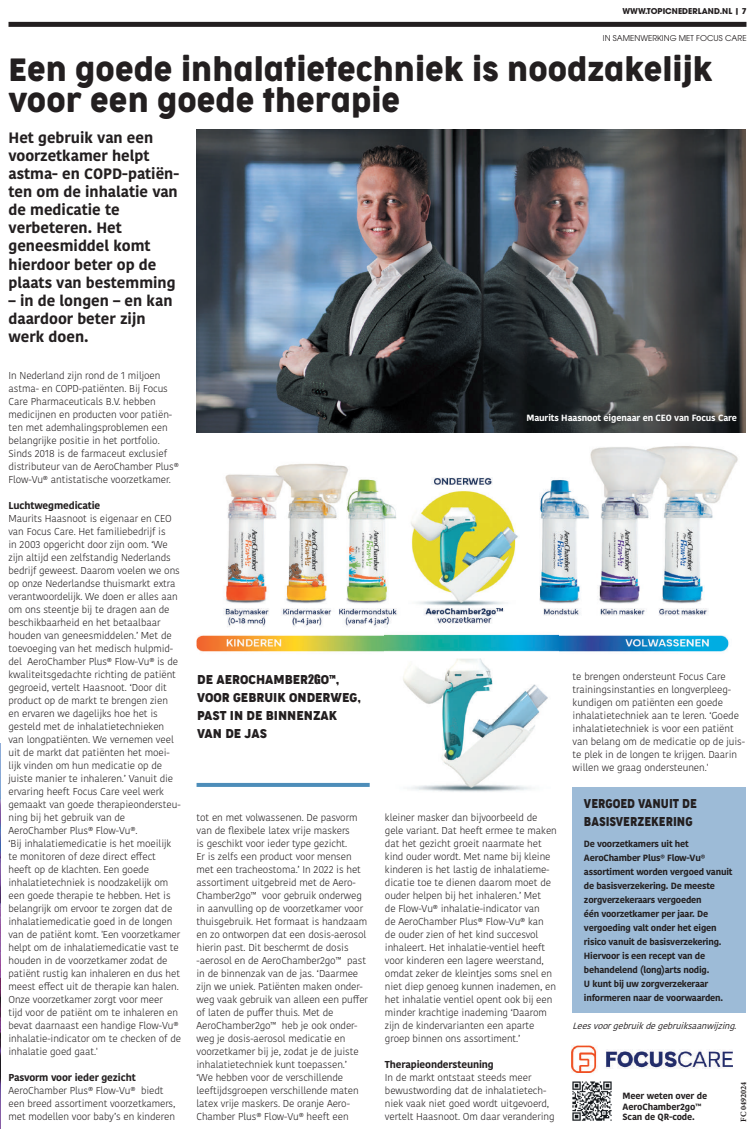
<style>
.page{position:relative;width:755px;height:1129px;background:#fff}
.page>*{position:absolute;margin:0;border:0;box-sizing:border-box;transform-origin:0 0}
.t1{font:30px/30px "Cocogoose Narrow Trial";color:#231f20}
.t2{font:700 15px/18px "Kohinoor Bangla";color:#231f20}
.t3{font:12px/18px "Cocogoose Narrow Trial";color:#231f20}
.t4{font:12px/18px "Cocogoose Narrow Trial";color:#231f20;scale:.92 1}
.t5{font:300 10px/13px "Kohinoor Bangla";letter-spacing:-.01em;color:#231f20}
.t6{font:700 10px "Kohinoor Bangla";letter-spacing:-.01em;color:#231f20}
.t7{font:700 9px/14px "Kohinoor Bangla";letter-spacing:-.02em;color:#231f20}
.t8{font:700 9px "Kohinoor Bangla";letter-spacing:-.01em;color:#fff}
.t9{font:italic 9px "Kohinoor Bangla";color:#231f20}
.t10{font:700 8.2px "Minion Pro";letter-spacing:-.01em;color:#231f20}
.t11{font:8px "ITC Avant Garde Std";color:#231f20}
.t12{font:700 8px "ITC Avant Garde Std";color:#231f20}
.s1{font-family:"Impact"}
</style>
<div class="page">
<div style="left:9px;top:22px;width:737px;height:5px;background:#231f20"></div>
<img style="left:572px;top:1081px;width:40px;height:40px">
<svg style="left:196px;top:782px;width:173px;height:4px"></svg>
<img style="left:196px;top:431px;width:550px;height:221px">
<img style="left:196px;top:129px;width:549px;height:303px">
<img style="left:0;top:743px;width:1px;height:385px">
<img style="left:384px;top:617px;width:173px;height:175px">
<div style="left:572px;top:786px;width:173px;height:226px;background:#9dbbd7"></div>
<img style="left:571px;top:1045px;width:161px;height:28px">
<p class="t12" style="left:622px;top:6px;width:126px">WWW.TOPICNEDERLAND.NL | 7</p>
<p class="t11" style="left:602px;top:33px;width:145px">IN SAMENWERKING MET FOCUS CARE</p>
<h1 class="t1" style="left:9px;top:57px;width:705px">Een goede inhalatietechniek is noodzakelijk voor een goede therapie</h1>
<h2 class="t2" style="left:9px;top:128px;width:172px">Het gebruik van een voorzetkamer helpt astma- en COPD-patiën&shy;ten om de inhalatie van de medicatie te verbeteren. Het geneesmiddel komt hierdoor beter op de plaats van bestemming</h2>
<h2 class="t2" style="left:9px;top:290px;width:165px">– in de longen – en kan daardoor beter zijn werk doen.</h2>
<p class="t5" style="left:9px;top:368px;width:172px">In Nederland zijn rond de 1 miljoen astma- en COPD-patiënten. Bij Focus Care Pharmaceuticals B.V. hebben medicijnen en producten voor patiën&shy;ten met ademhalingsproblemen een belangrijke positie in het portfolio.<br>Sinds 2018 is de farmaceut exclusief distributeur van de AeroChamber Plus® Flow-Vu® antistatische voorzetkamer.</p>
<p class="t6" style="left:9px;top:496px;width:93px">Luchtwegmedicatie</p>
<p class="t5" style="left:9px;top:511px;width:174px">Maurits Haasnoot is eigenaar en CEO van Focus Care. Het familiebedrijf is<br>in 2003 opgericht door zijn oom. ‘We zijn altijd een zelfstandig Nederlands bedrijf geweest. Daarom voelen we ons op onze Nederlandse thuismarkt extra verantwoordelijk. We doen er alles aan om ons steentje bij te dragen aan de beschikbaarheid en het betaalbaar houden van geneesmiddelen.’ Met de toevoeging van het medisch hulpmid&shy;del AeroChamber Plus® Flow-Vu® is de kwaliteitsgedachte richting de patiënt gegroeid, vertelt Haasnoot. ‘Door dit product op de markt te brengen zien en ervaren we dagelijks hoe het is gesteld met de inhalatietechnieken van longpatiënten. We vernemen veel uit de markt dat patiënten het moei&shy;lijk vinden om hun medicatie op de juiste manier te inhaleren.’ Vanuit die ervaring heeft Focus Care veel werk gemaakt van goede therapieondersteu&shy;ning bij het gebruik van de AeroChamber Plus® Flow-Vu®.<br>‘Bij inhalatiemedicatie is het moeilijk te monitoren of deze direct effect heeft op de klachten. Een goede inhalatietechniek is noodzakelijk om een goede therapie te hebben. Het is belangrijk om ervoor te zorgen dat de inhalatiemedicatie goed in de longen van de patiënt komt. 'Een voorzetkamer helpt om de inhalatiemedicatie vast te houden in de voorzetkamer zodat de patiënt rustig kan inhaleren en dus het meest effect uit de therapie kan halen.<br>Onze voorzetkamer zorgt voor meer<br>tijd voor de patiënt om te inhaleren en bevat daarnaast een handige Flow-Vu® inhalatie-indicator om te checken of de inhalatie goed gaat.'</p>
<p class="t6" style="left:9px;top:1068px;width:129px">Pasvorm voor ieder gezicht</p>
<p class="t5" style="left:9px;top:1083px;width:168px">AeroChamber Plus® Flow-Vu® biedt een breed assortiment voorzetkamers, met modellen voor baby’s en kinderen</p>
<p class="t3" style="left:197px;top:670px;width:165px">DE AEROCHAMBER<span class="s1">2G</span>O™,<br>VOOR GEBRUIK ONDERWEG,<br>PAST IN DE BINNENZAK<br>VAN DE JAS</p>
<p class="t8" style="left:526px;top:410px;width:212px">Maurits Haasnoot eigenaar en CEO van Focus Care</p>
<p class="t5" style="left:572px;top:669px;width:174px">te brengen ondersteunt Focus Care trainingsinstanties en longverpleeg&shy;kundigen om patiënten een goede inhalatietechniek aan te leren. ‘Goede inhalatietechniek is voor een patiënt van belang om de medicatie op de juis&shy;te plek in de longen te krijgen. Daarin willen we graag ondersteunen.'</p>
<p class="t5" style="left:196px;top:810px;width:173px">tot en met volwassenen. De pasvorm van de flexibele latex vrije maskers<br>is geschikt voor ieder type gezicht.<br>Er is zelfs een product voor mensen met een tracheostoma.’ In 2022 is het assortiment uitgebreid met de Aero-Chamber2go™ voor gebruik onderweg in aanvulling op de voorzetkamer voor thuisgebruik. Het formaat is handzaam en zo ontworpen dat een dosis-aerosol hierin past. Dit beschermt de dosis -aerosol en de AeroChamber2go™ past in de binnenzak van de jas. ‘Daarmee zijn we uniek. Patiënten maken onder&shy;weg vaak gebruik van alleen een puffer of laten de puffer thuis. Met de AeroChamber2go™ heb je ook onder&shy;weg je dosis-aerosol medicatie en voorzetkamer bij je, zodat je de juiste inhalatietechniek kunt toepassen.’<br>‘We hebben voor de verschillende leeftijdsgroepen verschillende maten latex vrije maskers. De oranje Aero-Chamber Plus® Flow-Vu® heeft een</p>
<p class="t5" style="left:384px;top:810px;width:173px">kleiner masker dan bijvoorbeeld de gele variant. Dat heeft ermee te maken dat het gezicht groeit naarmate het kind ouder wordt. Met name bij kleine kinderen is het lastig de inhalatieme&shy;dicatie toe te dienen daarom moet de ouder helpen bij het inhaleren.’ Met<br>de Flow-Vu® inhalatie-indicator van<br>de AeroChamber Plus® Flow-Vu® kan de ouder zien of het kind succesvol inhaleert. Het inhalatie-ventiel heeft voor kinderen een lagere weerstand, omdat zeker de kleintjes soms snel en niet diep genoeg kunnen inademen, en het inhalatie ventiel opent ook bij een minder krachtige inademing ‘Daarom zijn de kindervarianten een aparte groep binnen ons assortiment.’</p>
<p class="t6" style="left:384px;top:1055px;width:110px">Therapieondersteuning</p>
<p class="t5" style="left:384px;top:1070px;width:171px">In de markt ontstaat steeds meer bewustwording dat de inhalatietech&shy;niek vaak niet goed wordt uitgevoerd, vertelt Haasnoot. Om daar verandering</p>
<p class="t4" style="left:583px;top:795px;width:124px">VERGOED VANUIT DE<br>BASISVERZEKERING</p>
<p class="t7" style="left:583px;top:836px;width:150px">De voorzetkamers uit het<br>AeroChamber Plus® Flow-Vu® assortiment worden vergoed vanuit de basisverzekering. De meeste zorgverzekeraars vergoeden<br>één voorzetkamer per jaar. De vergoeding valt onder het eigen risico vanuit de basisverzekering.<br>Hiervoor is een recept van de behandelend (long)arts nodig.<br>U kunt bij uw zorgverzekeraar informeren naar de voorwaarden.</p>
<p class="t9" style="left:572px;top:1018px;width:169px">Leesvoorgebruikdegebruiksaanwijzing.</p>
<p class="t7" style="left:622px;top:1089px;width:86px;line-height:10.8px">Meer weten over de<br>AeroChamber2go™<br>Scan de QR-code.</p>
<p class="t10" style="left:737px;top:1121px;width:41px;rotate:-90deg">FC 0492024</p>
</div>
